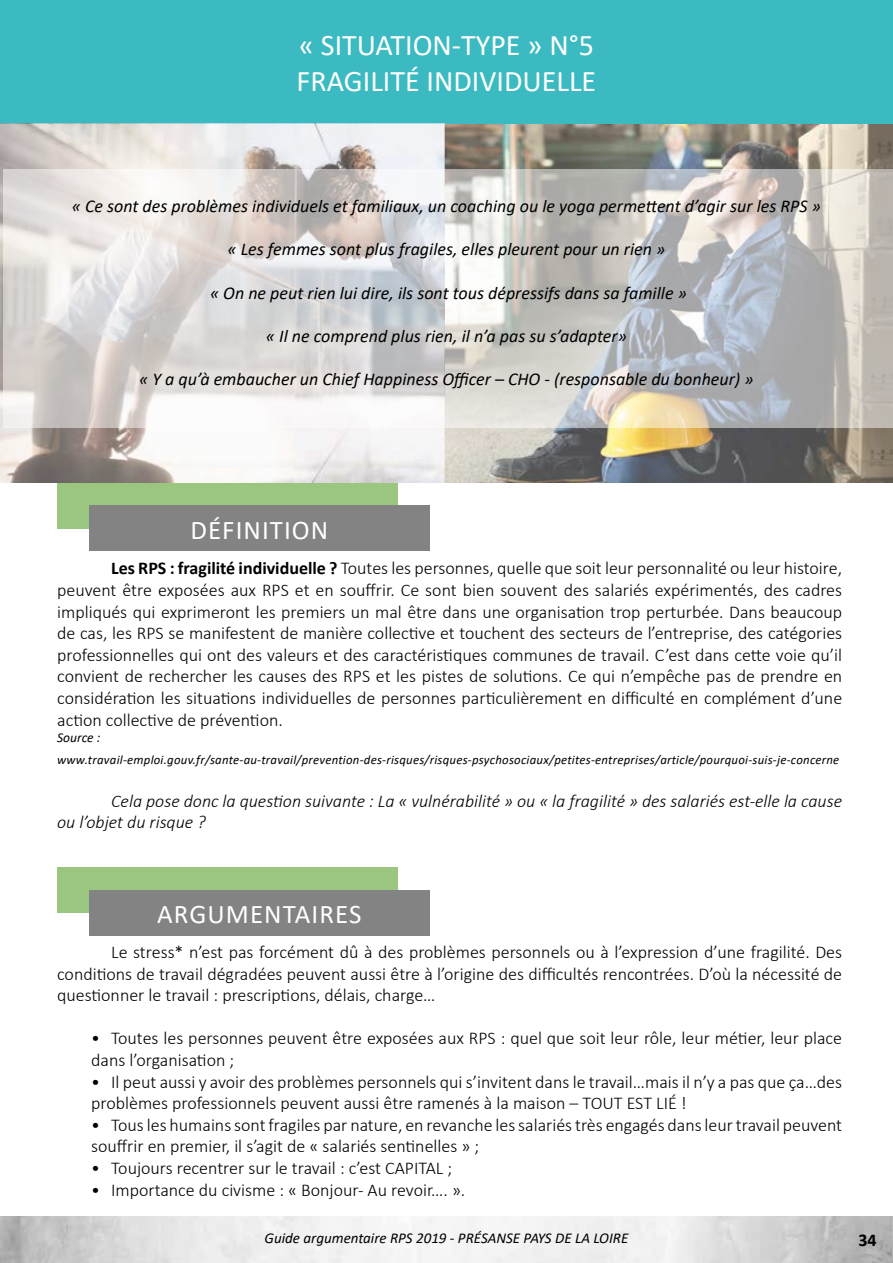
<style>
.page{position:relative;width:893px;height:1263px;background:#fff}
.page>*{position:absolute;margin:0;border:0;box-sizing:border-box;transform-origin:0 0}
.t1{font:30px/36px "Calibri";color:#fff}
.t2{font:27px "Calibri";letter-spacing:.04em;color:#fff}
.t3{font:300 18px/21.6px "Calibri";color:#000}
.t4{font:italic 18px "Calibri";color:#000}
.t5{font:italic 300 18px/21.6px "Calibri";color:#000}
.t6{font:700 18px "Calibri";color:#000}
.t7{font:italic 15px "Calibri";color:#000}
.t8{font:italic 13.5px "Calibri";color:#000}
.t9{font:italic 12.75px "Calibri";letter-spacing:.02em;color:#000}
.s1{font-weight:700}
</style>
<div class="page">
<img style="left:0;top:123px;width:893px;height:360px">
<div style="left:0;top:0;width:893px;height:123px;background:#3bbac2"></div>
<div style="left:57px;top:867px;width:341px;height:46px;background:#9bc680"></div>
<div style="left:89px;top:890px;width:341px;height:46px;background:#848383"></div>
<svg style="left:3px;top:169px;width:890px;height:259px"></svg>
<div style="left:57px;top:483px;width:341px;height:45px;background:#9bc680"></div>
<div style="left:89px;top:506px;width:341px;height:45px;background:#848383"></div>
<h1 class="t1" style="left:297px;top:26px;width:301px">« SITUATION-TYPE » N°5<br>FRAGILITÉ INDIVIDUELLE</h1>
<p class="t4" style="left:72px;top:194px;width:751px">« Ce sont des problèmes individuels et familiaux, un coaching ou le yoga permettent d’agir sur les RPS »</p>
<p class="t4" style="left:227px;top:237px;width:439px">« Les femmes sont plus fragiles, elles pleurent pour un rien »</p>
<p class="t4" style="left:210px;top:280px;width:478px">« On ne peut rien lui dire, ils sont tous dépressifs dans sa famille »</p>
<p class="t4" style="left:266px;top:323px;width:362px">« Il ne comprend plus rien, il n’a pas su s’adapter»</p>
<p class="t4" style="left:139px;top:367px;width:616px">« Y a qu’à embaucher un Chief Happiness Officer – CHO - (responsable du bonheur) »</p>
<h2 class="t2" style="left:190px;top:511px;width:139px">DÉFINITION</h2>
<p class="t3" style="left:57px;top:557px;width:787px;text-align:justify;text-indent:54px"><span class="s1">Les RPS : fragilité individuelle ?</span> Toutes les personnes, quelle que soit leur personnalité ou leur histoire, peuvent être exposées aux RPS et en souffrir. Ce sont bien souvent des salariés expérimentés, des cadres impliqués qui exprimeront les premiers un mal être dans une organisation trop perturbée. Dans beaucoup de cas, les RPS se manifestent de manière collective et touchent des secteurs de l’entreprise, des catégories professionnelles qui ont des valeurs et des caractéristiques communes de travail. C’est dans cette voie qu’il convient de rechercher les causes des RPS et les pistes de solutions. Ce qui n’empêche pas de prendre en considération les situations individuelles de personnes particulièrement en difficulté en complément d’une action collective de prévention.</p>
<p class="t8" style="left:57px;top:728px;width:45px">Source :</p>
<p class="t9" style="left:57px;top:750px;width:784px">www.travail-emploi.gouv.fr/sante-au-travail/prevention-des-risques/risques-psychosociaux/petites-entreprises/article/pourquoi-suis-je-concerne</p>
<p class="t5" style="left:57px;top:790px;width:786px;text-indent:54px">Cela pose donc la question suivante : La « vulnérabilité » ou « la fragilité » des salariés est-elle la cause ou l’objet du risque ?</p>
<h2 class="t2" style="left:157px;top:895px;width:206px">ARGUMENTAIRES</h2>
<p class="t3" style="left:57px;top:941px;width:786px;text-align:justify;text-indent:54px">Le stress* n’est pas forcément dû à des problèmes personnels ou à l’expression d’une fragilité. Des conditions de travail dégradées peuvent aussi être à l’origine des difficultés rencontrées. D’où la nécessité de questionner le travail : prescriptions, délais, charge…</p>
<p class="t3" style="left:91px;top:1027px;width:752px">• Toutes les personnes peuvent être exposées aux RPS : quel que soit leur rôle, leur métier, leur place dans l’organisation ;</p>
<p class="t3" style="left:91px;top:1070px;width:752px">• Il peut aussi y avoir des problèmes personnels qui s’invitent dans le travail…mais il n’y a pas que ça…des problèmes professionnels peuvent aussi être ramenés à la maison – TOUT EST LIÉ !</p>
<p class="t3" style="left:91px;top:1114px;width:752px">• Tous les humains sont fragiles par nature, en revanche les salariés très engagés dans leur travail peuvent souffrir en premier, il s’agit de « salariés sentinelles » ;</p>
<p class="t3" style="left:91px;top:1157px;width:362px">• Toujours recentrer sur le travail : c’est CAPITAL ;</p>
<p class="t3" style="left:91px;top:1178px;width:376px">• Importance du civisme : « Bonjour- Au revoir…. ».</p>
<p class="t7" style="left:265px;top:1227px;width:365px">Guide argumentaire RPS 2019 - PRÉSANSE PAYS DE LA LOIRE</p>
<p class="t6" style="left:858px;top:1227px;width:20px">34</p>
</div>
